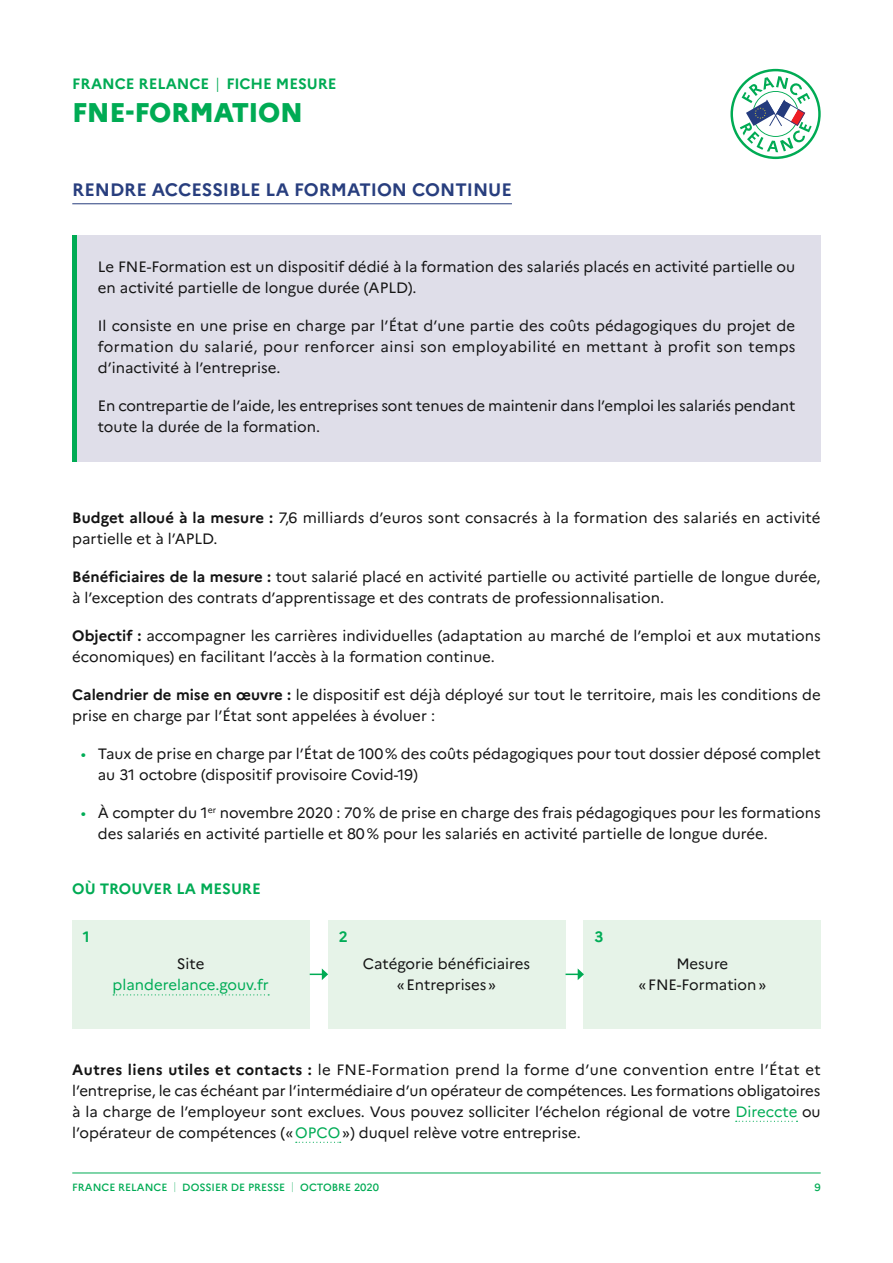
<style>
.page{position:relative;width:893px;height:1263px;background:#fff}
.page>*{position:absolute;margin:0;border:0;box-sizing:border-box;transform-origin:0 0}
.t1{font:800 27px "Marianne";letter-spacing:-.015em;color:#00ab54}
.t2{font:700 18px "Marianne";color:#283e7e}
.t3{font:15px/21px "Marianne";color:#141414}
.t4{font:700 15px "Marianne";letter-spacing:-.005em;color:#00ab54}
.t5{font:15px "Marianne";color:#00ac56}
.t6{font:700 15px "Marianne";color:#00ac56}
.t7{font:500 10.5px "Marianne";color:#00ab54}
.s1{font-weight:300}
.s2{font-weight:700}
.s3{color:#00ac56}
.s4{font-weight:100}
</style>
<div class="page">
<hr style="left:72px;top:1173px;width:749px;height:1px;background:#00ab54">
<svg style="left:730px;top:69px;width:91px;height:90px"></svg>
<div style="left:72px;top:235px;width:749px;height:226px;background:#dfdee9"></div>
<div style="left:72px;top:235px;width:5px;height:226px;background:#00ab54"></div>
<svg style="left:736px;top:1121px;width:61px;height:1px"></svg>
<svg style="left:296px;top:1142px;width:45px;height:1px"></svg>
<hr style="left:72px;top:204px;width:440px;height:1px;background:#283e7e">
<div style="left:72px;top:920px;width:238px;height:108px;background:#e6f3e8"></div>
<div style="left:328px;top:920px;width:237px;height:108px;background:#e6f3e8"></div>
<div style="left:583px;top:920px;width:238px;height:108px;background:#e6f3e8"></div>
<svg style="left:310px;top:968px;width:18px;height:12px"></svg>
<svg style="left:566px;top:968px;width:18px;height:12px"></svg>
<svg style="left:113px;top:994px;width:156px;height:1px"></svg>
<p class="t4" style="left:72px;top:75px;width:266px">FRANCE RELANCE <span class="s1">|</span> FICHE MESURE</p>
<h1 class="t1" style="left:72px;top:96px;width:232px">FNE-FORMATION</h1>
<p class="t2" style="left:72px;top:179px;width:441px">RENDRE ACCESSIBLE LA FORMATION CONTINUE</p>
<p class="t3" style="left:98px;top:256px;width:699px">Le FNE-Formation est un dispositif dédié à la formation des salariés placés en activité partielle ou en activité partielle de longue durée (APLD).</p>
<p class="t3" style="left:98px;top:315px;width:699px;text-align:justify">Il consiste en une prise en charge par l’État d’une partie des coûts pédagogiques du projet de formation du salarié, pour renforcer ainsi son employabilité en mettant à profit son temps d’inactivité à l’entreprise.</p>
<p class="t3" style="left:98px;top:395px;width:699px">En contrepartie de l’aide, les entreprises sont tenues de maintenir dans l’emploi les salariés pendant toute la durée de la formation.</p>
<p class="t3" style="left:72px;top:507px;width:750px"><span class="s2">Budget alloué à la mesure :</span> 7,6 milliards d’euros sont consacrés à la formation des salariés en activité partielle et à l’APLD.</p>
<p class="t3" style="left:72px;top:566px;width:750px"><span class="s2">Bénéficiaires de la mesure :</span> tout salarié placé en activité partielle ou activité partielle de longue durée, à l’exception des contrats d’apprentissage et des contrats de professionnalisation.</p>
<p class="t3" style="left:72px;top:625px;width:750px"><span class="s2">Objectif :</span> accompagner les carrières individuelles (adaptation au marché de l’emploi et aux mutations économiques) en facilitant l’accès à la formation continue.</p>
<p class="t3" style="left:72px;top:684px;width:750px"><span class="s2">Calendrier de mise en œuvre :</span> le dispositif est déjà déployé sur tout le territoire, mais les conditions de prise en charge par l’État sont appelées à évoluer :</p>
<p class="t3" style="left:98px;top:743px;width:724px;text-indent:-17px"><span class="s3">•</span> Taux de prise en charge par l’État de 100% des coûts pédagogiques pour tout dossier déposé complet au 31 octobre (dispositif provisoire Covid-19)</p>
<p class="t3" style="left:98px;top:802px;width:724px;text-indent:-17px"><span class="s3">•</span> À compter du 1<sup>er</sup> novembre 2020 : 70% de prise en charge des frais pédagogiques pour les formations des salariés en activité partielle et 80% pour les salariés en activité partielle de longue durée.</p>
<p class="t4" style="left:72px;top:879px;width:190px">OÙ TROUVER LA MESURE</p>
<p class="t6" style="left:83px;top:927px;width:8px">1</p>
<p class="t6" style="left:339px;top:927px;width:10px">2</p>
<p class="t6" style="left:595px;top:927px;width:10px">3</p>
<p class="t3" style="left:177px;top:953px;width:29px">Site</p>
<p class="t5" style="left:113px;top:976px;width:158px">planderelance.gouv.fr</p>
<p class="t3" style="left:363px;top:953px;width:169px;text-align:center">Catégorie bénéficiaires «Entreprises»</p>
<p class="t3" style="left:638px;top:953px;width:130px;text-align:center">Mesure «FNE-Formation»</p>
<p class="t3" style="left:72px;top:1059px;width:750px;text-align:justify"><span class="s2">Autres liens utiles et contacts :</span> le FNE-Formation prend la forme d’une convention entre l’État et l’entreprise, le cas échéant par l’intermédiaire d’un opérateur de compétences. Les formations obligatoires à la charge de l’employeur sont exclues. Vous pouvez solliciter l’échelon régional de votre <span class="s3">Direccte</span> ou l’opérateur de compétences («<span class="s3">OPCO</span>») duquel relève votre entreprise.</p>
<p class="t7" style="left:72px;top:1180px;width:308px">FRANCE RELANCE <span class="s4">|</span> DOSSIER DE PRESSE <span class="s4">|</span> OCTOBRE 2020</p>
<p class="t7" style="left:814px;top:1180px;width:8px">9</p>
</div>
